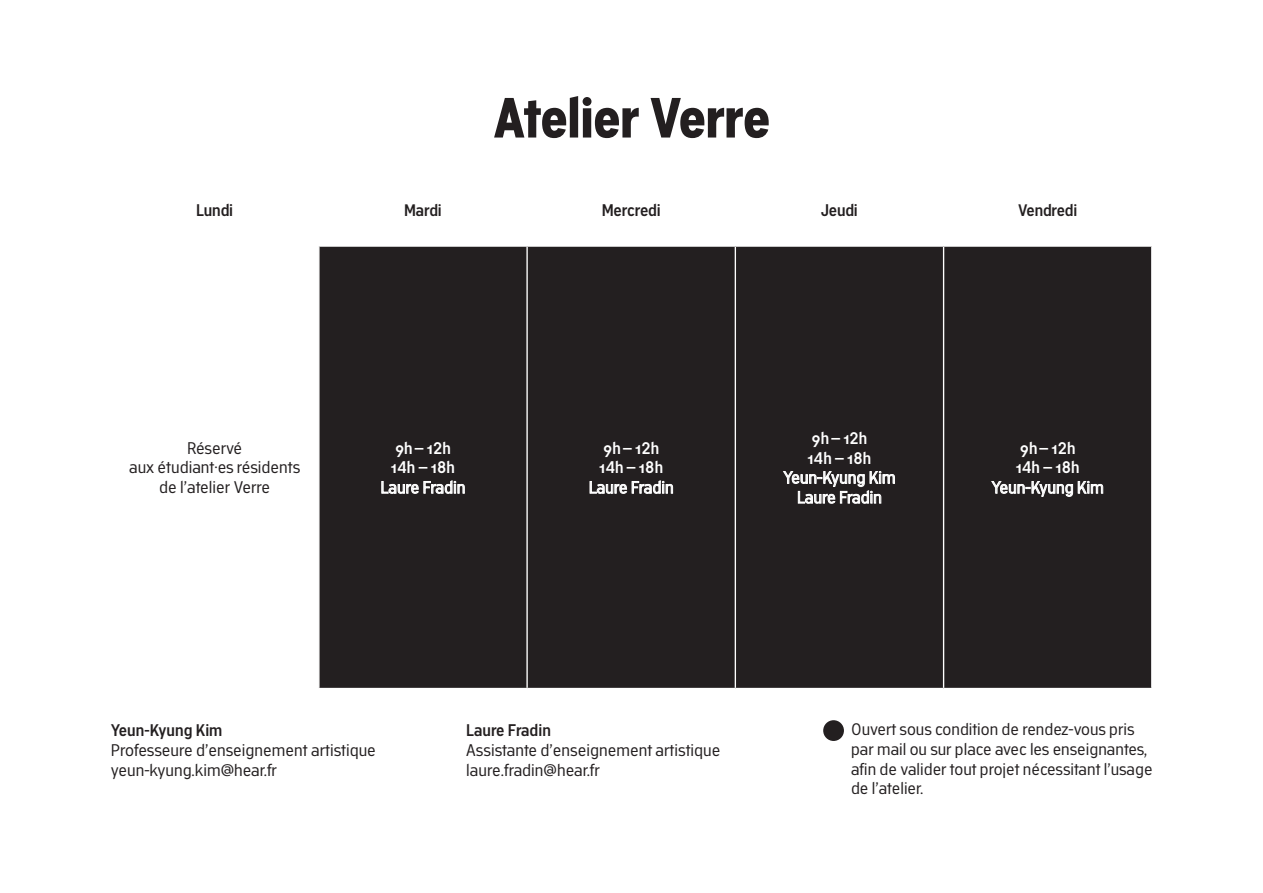
<style>
.page{position:relative;width:1263px;height:893px;background:#fff}
.page>*{position:absolute;margin:0;border:0;box-sizing:border-box;transform-origin:0 0}
.t1{font:700 55.35px "Academy Sans";letter-spacing:-.015em;color:#231f20}
.t2{font:16.5px/19.8px "Academy Sans";color:#231f20}
.t3{font:16.5px/19.8px "Academy Sans";color:#fff;text-align:center}
.t4{font:600 16.5px/19.8px "Academy Sans";color:#fff}
.t5{font:600 16.5px "Academy Sans";letter-spacing:-.01em;color:#231f20}
.t6{font:16.35px/19.6px "Academy Sans";color:#231f20}
.t7{font:600 16.35px "Academy Sans";letter-spacing:-.015em;color:#231f20}
</style>
<div class="page">
<div style="left:319px;top:247px;width:832px;height:441px;background:#231f20"></div>
<hr style="left:526px;top:247px;width:2px;height:441px;background:#fff">
<hr style="left:735px;top:247px;width:1px;height:441px;background:#fff">
<hr style="left:943px;top:247px;width:1px;height:441px;background:#fff">
<svg style="left:381px;top:480px;width:84px;height:14px"></svg>
<svg style="left:590px;top:480px;width:83px;height:14px"></svg>
<svg style="left:783px;top:471px;width:112px;height:33px;background:#626060"></svg>
<svg style="left:991px;top:481px;width:112px;height:16px;background:#6d6a6b"></svg>
<div style="left:823px;top:720px;width:21px;height:21px;background:#231f20;border-radius:50%"></div>
<h1 class="t1" style="left:493px;top:85px;width:279px">Atelier Verre</h1>
<p class="t5" style="left:196px;top:200px;width:39px">Lundi</p>
<p class="t7" style="left:404px;top:200px;width:39px">Mardi</p>
<p class="t5" style="left:602px;top:200px;width:60px">Mercredi</p>
<p class="t5" style="left:821px;top:200px;width:38px">Jeudi</p>
<p class="t7" style="left:1018px;top:200px;width:61px">Vendredi</p>
<p class="t2" style="left:129px;top:437px;width:173px;text-align:center">Réservé<br>aux étudiant·es résidents de l’atelier Verre</p>
<p class="t4" style="left:391px;top:438px;width:65px">9h– 12h<br>14h – 18h</p>
<p class="t3" style="left:380px;top:477px;width:86px">Laure Fradin</p>
<p class="t4" style="left:599px;top:438px;width:65px">9h– 12h<br>14h – 18h</p>
<p class="t3" style="left:589px;top:477px;width:86px">Laure Fradin</p>
<p class="t4" style="left:807px;top:428px;width:65px">9h– 12h<br>14h – 18h</p>
<p class="t3" style="left:783px;top:467px;width:114px">Yeun-Kyung Kim<br>Laure Fradin</p>
<p class="t4" style="left:1016px;top:438px;width:65px">9h– 12h<br>14h – 18h</p>
<p class="t3" style="left:991px;top:477px;width:114px">Yeun-Kyung Kim</p>
<p class="t5" style="left:111px;top:720px;width:113px">Yeun-Kyung Kim</p>
<p class="t2" style="left:111px;top:740px;width:267px">Professeure d’enseignement artistique yeun-kyung.kim@hear.fr</p>
<p class="t5" style="left:466px;top:720px;width:86px">Laure Fradin</p>
<p class="t2" style="left:466px;top:740px;width:256px">Assistante d’enseignement artistique laure.fradin@hear.fr</p>
<p class="t6" style="left:851px;top:719px;width:303px">Ouvert sous condition de rendez-vous pris par mail ou sur place avec les enseignantes, afin de valider tout projet nécessitant l’usage de l’atelier.</p>
</div>
